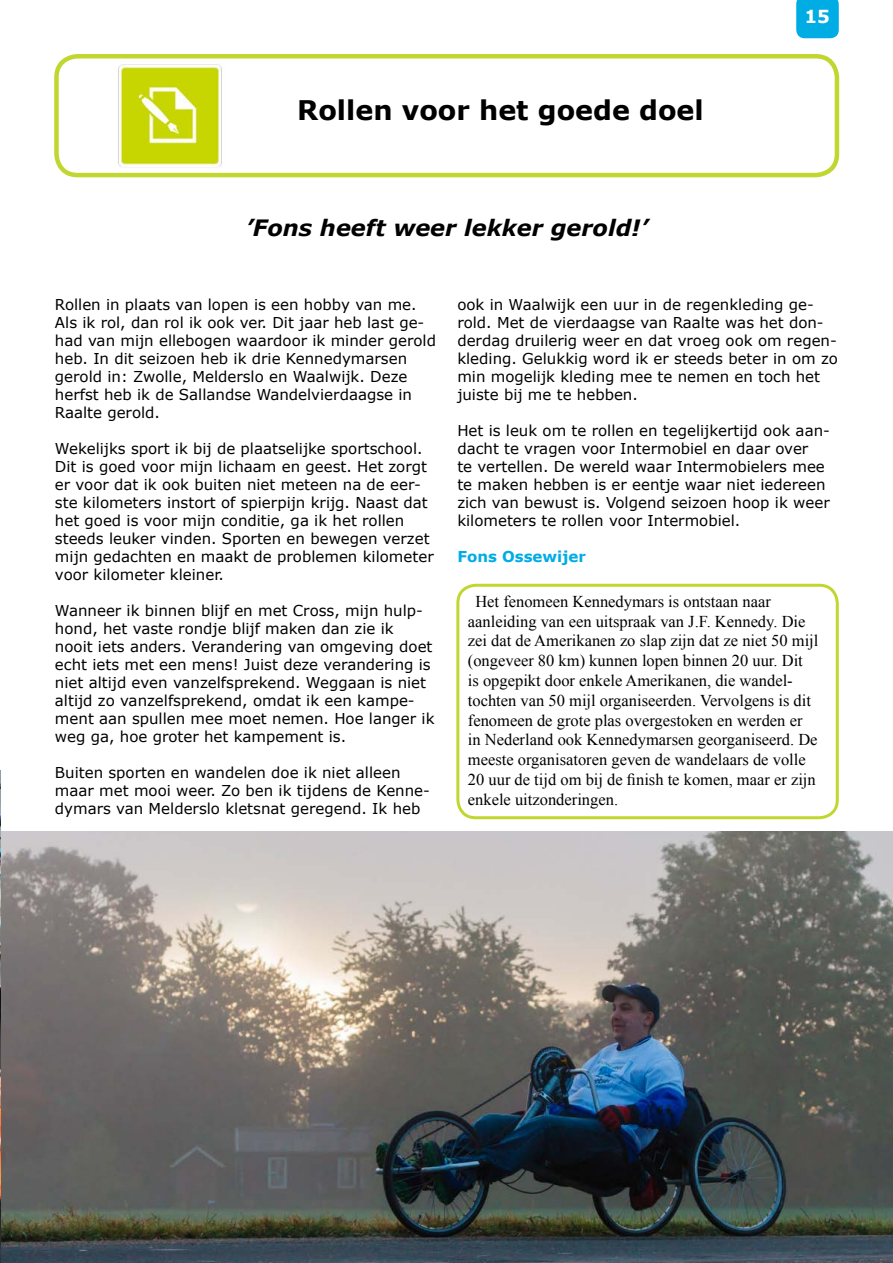
<style>
.page{position:relative;width:893px;height:1263px;background:#fff}
.page>*{position:absolute;margin:0;border:0;box-sizing:border-box;transform-origin:0 0}
.t1{font:700 27px "Verdana";color:#000}
.t2{font:italic 700 22.5px "Verdana";color:#000}
.t3{font:700 18px "Verdana";color:#fff}
.t4{font:16.5px/19.8px "Times New Roman";color:#000}
.t5{font:15px/18px "Verdana";color:#000}
.t6{font:700 15px "Verdana";color:#00ace4}
</style>
<div class="page">
<div style="left:796px;top:0;width:43px;height:38px;background:#00ace4"></div>
<div style="left:54px;top:54px;width:785px;height:123px;border:4px solid #c1d72f;border-radius:21px"></div>
<div style="left:456px;top:584px;width:383px;height:235px;border:3px solid #c1d72f;border-radius:18px"></div>
<img style="left:1px;top:832px;width:892px;height:431px">
<img style="left:118px;top:64px;width:104px;height:104px">
<img style="left:0;top:770px;width:1px;height:493px">
<h1 class="t1" style="left:297px;top:91px;width:408px">Rollen voor het goede doel</h1>
<h2 class="t2" style="left:245px;top:211px;width:404px">’Fons heeft weer lekker gerold!’</h2>
<p class="t3" style="left:804px;top:4px;width:27px">15</p>
<p class="t5" style="left:55px;top:295px;width:383px">Rollen in plaats van lopen is een hobby van me.<br>Als ik rol, dan rol ik ook ver. Dit jaar heb last ge&shy;had van mijn ellebogen waardoor ik minder gerold heb. In dit seizoen heb ik drie Kennedymarsen gerold in: Zwolle, Melderslo en Waalwijk. Deze herfst heb ik de Sallandse Wandelvierdaagse in Raalte gerold.</p>
<p class="t5" style="left:55px;top:439px;width:380px">Wekelijks sport ik bij de plaatselijke sportschool.<br>Dit is goed voor mijn lichaam en geest. Het zorgt er voor dat ik ook buiten niet meteen na de eer&shy;ste kilometers instort of spierpijn krijg. Naast dat het goed is voor mijn conditie, ga ik het rollen steeds leuker vinden. Sporten en bewegen verzet mijn gedachten en maakt de problemen kilometer voor kilometer kleiner.</p>
<p class="t5" style="left:55px;top:601px;width:381px">Wanneer ik binnen blijf en met Cross, mijn hulp&shy;hond, het vaste rondje blijf maken dan zie ik nooit iets anders. Verandering van omgeving doet echt iets met een mens! Juist deze verandering is niet altijd even vanzelfsprekend. Weggaan is niet altijd zo vanzelfsprekend, omdat ik een kampe&shy;ment aan spullen mee moet nemen. Hoe langer ik weg ga, hoe groter het kampement is.</p>
<p class="t5" style="left:55px;top:763px;width:377px">Buiten sporten en wandelen doe ik niet alleen maar met mooi weer. Zo ben ik tijdens de Kenne&shy;dymars van Melderslo kletsnat geregend. Ik heb</p>
<p class="t5" style="left:457px;top:295px;width:382px">ook in Waalwijk een uur in de regenkleding ge&shy;rold. Met de vierdaagse van Raalte was het don&shy;derdag druilerig weer en dat vroeg ook om regen&shy;kleding. Gelukkig word ik er steeds beter in om zo min mogelijk kleding mee te nemen en toch het juiste bij me te hebben.</p>
<p class="t5" style="left:457px;top:421px;width:374px">Het is leuk om te rollen en tegelijkertijd ook aan&shy;dacht te vragen voor Intermobiel en daar over<br>te vertellen. De wereld waar Intermobielers mee te maken hebben is er eentje waar niet iedereen zich van bewust is. Volgend seizoen hoop ik weer kilometers te rollen voor Intermobiel.</p>
<p class="t6" style="left:457px;top:546px;width:130px">Fons Ossewijer</p>
<p class="t4" style="left:468px;top:591px;width:352px;text-indent:8px">Het fenomeen Kennedymars is ontstaan naar aanleiding van een uitspraak van J.F. Kennedy. Die zei dat de Amerikanen zo slap zijn dat ze niet 50 mijl (ongeveer 80 km) kunnen lopen binnen 20 uur. Dit<br>is opgepikt door enkele Amerikanen, die wandel&shy;tochten van 50 mijl organiseerden. Vervolgens is dit fenomeen de grote plas overgestoken en werden er in Nederland ook Kennedymarsen georganiseerd. De meeste organisatoren geven de wandelaars de volle 20 uur de tijd om bij de finish te komen, maar er zijn enkele uitzonderingen.</p>
</div>
